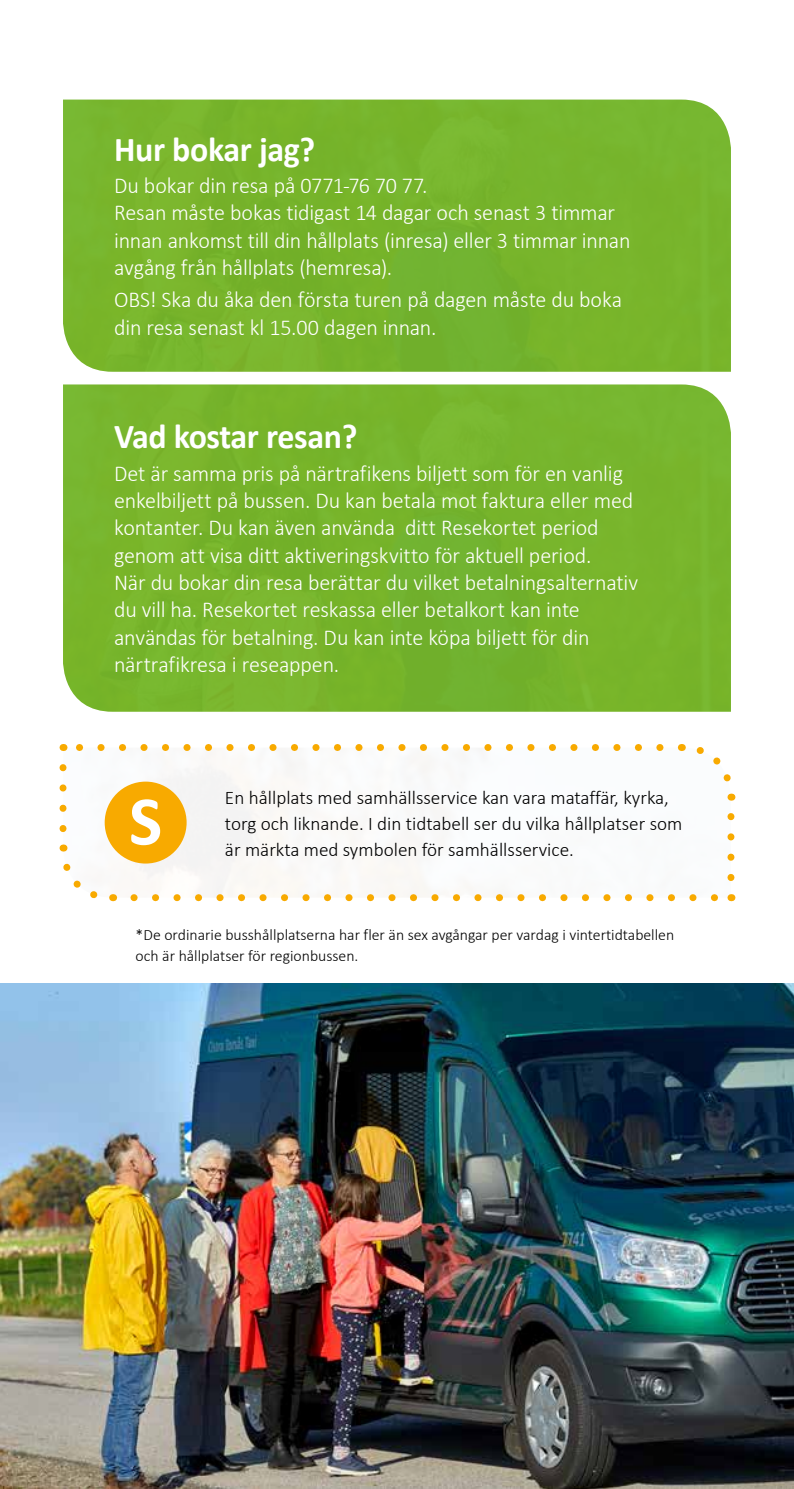
<style>
.page{position:relative;width:794px;height:1489px;background:#fff}
.page>*{position:absolute;margin:0;border:0;box-sizing:border-box;transform-origin:0 0}
.t1{font:700 70.17px "Calibri";color:#fff}
.t2{font:700 35px "Calibri";letter-spacing:-.01em;color:#fff}
.t3{font:300 22.75px/27.3px "Calibri";letter-spacing:-.01em;color:#fff}
.t4{font:300 19.25px/25.9px "Calibri";color:#000}
.t5{font:300 15.75px/21px "Calibri";color:#000}
</style>
<div class="page">
<div style="left:63px;top:100px;width:668px;height:272px;background:#77b52c"></div>
<div style="left:63px;top:384px;width:668px;height:327px;background:#77b52c"></div>
<img style="left:63px;top:747px;width:668px;height:150px">
<svg style="left:60px;top:767px;width:6px;height:71px"></svg>
<svg style="left:134px;top:894px;width:586px;height:7px"></svg>
<svg style="left:727px;top:807px;width:7px;height:70px"></svg>
<svg style="left:74px;top:744px;width:586px;height:7px"></svg>
<svg style="left:63px;top:858px;width:51px;height:44px"></svg>
<svg style="left:681px;top:744px;width:50px;height:42px"></svg>
<div style="left:105px;top:781px;width:82px;height:82px;background:#f8aa00;border-radius:50%"></div>
<img style="left:0;top:983px;width:794px;height:505px">
<h2 class="t2" style="left:114px;top:127px;width:203px">Hur bokar jag?</h2>
<p class="t3" style="left:114px;top:172px;width:518px">Du bokar din resa på 0771-76 70 77.<br>Resan måste bokas tidigast 14 dagar och senast 3 timmar innan ankomst till din hållplats (inresa) eller 3 timmar innan avgång från hållplats (hemresa).</p>
<p class="t3" style="left:114px;top:286px;width:509px">OBS! Ska du åka den första turen på dagen måste du boka din resa senast kl 15.00 dagen innan.</p>
<h2 class="t2" style="left:114px;top:414px;width:245px">Vad kostar resan?</h2>
<p class="t3" style="left:114px;top:459px;width:525px">Det är samma pris på närtrafikens biljett som för en vanlig enkelbiljett på bussen. Du kan betala mot faktura eller med kontanter. Du kan även använda ditt Resekortet period genom att visa ditt aktiveringskvitto för aktuell period.<br>När du bokar din resa berättar du vilket betalningsalternativ du vill ha. Resekortet reskassa eller betalkort kan inte användas för betalning. Du kan inte köpa biljett för din närtrafikresa i reseappen.</p>
<h1 class="t1" style="left:129px;top:776px;width:35px">S</h1>
<p class="t4" style="left:225px;top:784px;width:459px">En hållplats med samhällsservice kan vara mataffär, kyrka, torg och liknande. I din tidtabell ser du vilka hållplatser som är märkta med symbolen för samhällsservice.</p>
<p class="t5" style="left:136px;top:924px;width:540px">*De ordinarie busshållplatserna har fler än sex avgångar per vardag i vintertidtabellen och är hållplatser för regionbussen.</p>
</div>
